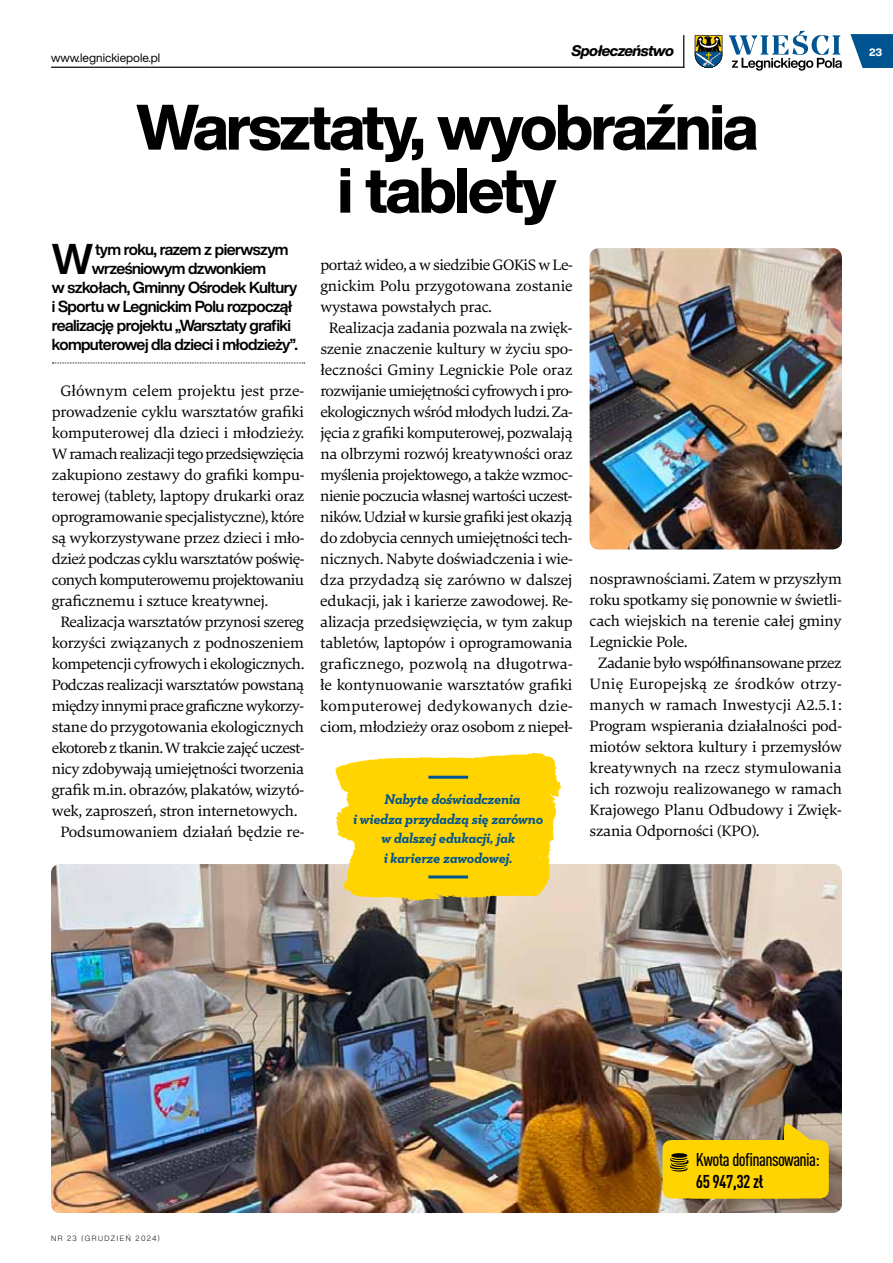
<style>
.page{position:relative;width:893px;height:1263px;background:#fff}
.page>*{position:absolute;margin:0;border:0;box-sizing:border-box;transform-origin:0 0}
.t1{font:800 63px/63px "Helvetica Now Display";letter-spacing:-.035em;color:#000;text-align:center}
.t2{font:700 42.3px "Helvetica Now Display";color:#000}
.t3{font:italic 500 18.3px "FFDIN Pro Cond";letter-spacing:-.035em;color:#000}
.t4{font:700 18.3px "FFDIN Pro Cond";letter-spacing:-.03em;color:#000}
.t5{font:15.75px "Carat";letter-spacing:-.02em;color:#000}
.t6{font:700 15.75px "Helvetica Now Display";letter-spacing:-.035em;color:#000}
.t7{font:15.75px "Carat";letter-spacing:-.04em;color:#000}
.t8{font:15.75px "Carat";letter-spacing:-.045em;color:#000}
.t9{font:15.75px "Carat";letter-spacing:.01em;color:#000}
.t10{font:15.75px "Carat";color:#000}
.t11{font:15.75px "Carat";letter-spacing:.015em;color:#000}
.t12{font:italic 700 expanded 15px "Helvetica Now Display";letter-spacing:-.035em;color:#000}
.t13{font:italic 700 14.25px/19.5px "Neutraface Slab Text";letter-spacing:-.02em;color:#005491;text-align:center}
.t14{font:12px "Helvetica Now Display";color:#000}
.t15{font:800 10.5px "Helvetica Now Display";color:#fff}
.t16{font:300 7.5px "Helvetica Now Display";letter-spacing:.21em;color:#000}
</style>
<div class="page">
<svg style="left:850px;top:34px;width:43px;height:34px"></svg>
<svg style="left:695px;top:35px;width:27px;height:33px"></svg>
<svg style="left:729px;top:31px;width:113px;height:40px"></svg>
<hr style="left:683px;top:35px;width:1px;height:33px;background:#000">
<hr style="left:51px;top:67px;width:633px;height:1px;background:#000">
<svg style="left:52px;top:363px;width:253px;height:1px"></svg>
<img style="left:590px;top:248px;width:252px;height:301px">
<img style="left:51px;top:864px;width:791px;height:349px">
<svg style="left:335px;top:752px;width:226px;height:148px;background:#fcd61f"></svg>
<hr style="left:428px;top:776px;width:40px;height:3px;background:#005491">
<hr style="left:428px;top:875px;width:40px;height:3px;background:#005491">
<div style="left:662px;top:1140px;width:144px;height:58px;background:#ffd400;border-radius:9px"></div>
<div style="left:685px;top:1140px;width:144px;height:58px;background:#ffd400;border-radius:9px"></div>
<svg style="left:784px;top:1120px;width:32px;height:20px"></svg>
<svg style="left:670px;top:1153px;width:18px;height:18px"></svg>
<p class="t14" style="left:51px;top:49px;width:111px">www.legnickiepole.pl</p>
<p class="t12" style="left:571px;top:40px;width:104px">Społeczeństwo</p>
<h1 class="t1" style="left:136px;top:96px;width:623px">Warsztaty, wyobraźnia i tablety</h1>
<p class="t5" style="left:320px;top:254px;width:254px">portaż wideo, a w siedzibie GOKiS w Le-</p>
<p class="t5" style="left:320px;top:275px;width:254px">gnickim Polu przygotowana zostanie</p>
<p class="t5" style="left:320px;top:296px;width:173px">wystawa powstałych prac.</p>
<p class="t5" style="left:329px;top:317px;width:245px">Realizacja zadania pozwala na zwięk-</p>
<p class="t5" style="left:320px;top:338px;width:254px">szenie znaczenie kultury w życiu spo-</p>
<p class="t5" style="left:320px;top:359px;width:254px">łeczności Gminy Legnickie Pole oraz</p>
<p class="t7" style="left:320px;top:380px;width:254px">rozwijanie umiejętności cyfrowych i pro-</p>
<p class="t5" style="left:320px;top:401px;width:254px">ekologicznych wśród młodych ludzi. Za-</p>
<p class="t5" style="left:320px;top:422px;width:254px">jęcia z grafiki komputerowej, pozwalają</p>
<p class="t5" style="left:320px;top:443px;width:254px">na olbrzymi rozwój kreatywności oraz</p>
<p class="t5" style="left:320px;top:464px;width:254px">myślenia projektowego, a także wzmoc-</p>
<p class="t7" style="left:320px;top:485px;width:254px">nienie poczucia własnej wartości uczest-</p>
<p class="t7" style="left:320px;top:506px;width:254px">ników. Udział w kursie grafiki jest okazją</p>
<p class="t5" style="left:320px;top:527px;width:254px">do zdobycia cennych umiejętności tech-</p>
<p class="t5" style="left:320px;top:548px;width:254px">nicznych. Nabyte doświadczenia i wie-</p>
<p class="t5" style="left:320px;top:569px;width:254px">dza przydadzą się zarówno w dalszej</p>
<p class="t5" style="left:320px;top:590px;width:254px">edukacji, jak i karierze zawodowej. Re-</p>
<p class="t5" style="left:320px;top:611px;width:254px">alizacja przedsięwzięcia, w tym zakup</p>
<p class="t5" style="left:320px;top:632px;width:254px">tabletów, laptopów i oprogramowania</p>
<p class="t9" style="left:320px;top:653px;width:254px">graficznego, pozwolą na długotrwa-</p>
<p class="t5" style="left:320px;top:674px;width:254px">łe kontynuowanie warsztatów grafiki</p>
<p class="t9" style="left:320px;top:695px;width:254px">komputerowej dedykowanych dzie-</p>
<p class="t5" style="left:320px;top:716px;width:254px">ciom, młodzieży oraz osobom z niepeł-</p>
<h2 class="t2" style="left:52px;top:230px;width:43px">W</h2>
<p class="t6" style="left:95px;top:239px;width:195px">tym roku, razem z pierwszym</p>
<p class="t6" style="left:92px;top:258px;width:176px">wrześniowym dzwonkiem</p>
<p class="t6" style="left:52px;top:277px;width:247px">w szkołach, Gminny Ośrodek Kultury</p>
<p class="t6" style="left:52px;top:296px;width:242px">i Sportu w Legnickim Polu rozpoczął</p>
<p class="t6" style="left:52px;top:314px;width:241px">realizację projektu „Warsztaty grafiki</p>
<p class="t6" style="left:52px;top:333px;width:248px">komputerowej dla dzieci i młodzieży”.</p>
<p class="t10" style="left:60px;top:380px;width:245px">Głównym celem projektu jest prze-</p>
<p class="t5" style="left:52px;top:401px;width:254px">prowadzenie cyklu warsztatów grafiki</p>
<p class="t5" style="left:52px;top:422px;width:254px">komputerowej dla dzieci i młodzieży.</p>
<p class="t8" style="left:52px;top:443px;width:254px">W ramach realizacji tego przedsięwzięcia</p>
<p class="t5" style="left:52px;top:464px;width:254px">zakupiono zestawy do grafiki kompu-</p>
<p class="t5" style="left:52px;top:485px;width:254px">terowej (tablety, laptopy drukarki oraz</p>
<p class="t5" style="left:52px;top:506px;width:254px">oprogramowanie specjalistyczne), które</p>
<p class="t5" style="left:52px;top:527px;width:254px">są wykorzystywane przez dzieci i mło-</p>
<p class="t5" style="left:52px;top:548px;width:254px">dzież podczas cyklu warsztatów poświę-</p>
<p class="t7" style="left:52px;top:569px;width:254px">conych komputerowemu projektowaniu</p>
<p class="t5" style="left:52px;top:590px;width:218px">graficznemu i sztuce kreatywnej.</p>
<p class="t5" style="left:60px;top:611px;width:245px">Realizacja warsztatów przynosi szereg</p>
<p class="t5" style="left:52px;top:632px;width:254px">korzyści związanych z podnoszeniem</p>
<p class="t5" style="left:52px;top:653px;width:254px">kompetencji cyfrowych i ekologicznych.</p>
<p class="t5" style="left:52px;top:674px;width:254px">Podczas realizacji warsztatów powstaną</p>
<p class="t8" style="left:52px;top:695px;width:254px">między innymi prace graficzne wykorzy-</p>
<p class="t5" style="left:52px;top:716px;width:254px">stane do przygotowania ekologicznych</p>
<p class="t8" style="left:52px;top:737px;width:254px">ekotoreb z tkanin. W trakcie zajęć uczest-</p>
<p class="t5" style="left:52px;top:758px;width:254px">nicy zdobywają umiejętności tworzenia</p>
<p class="t5" style="left:52px;top:779px;width:254px">grafik m.in. obrazów, plakatów, wizytó-</p>
<p class="t5" style="left:52px;top:800px;width:247px">wek, zaproszeń, stron internetowych.</p>
<p class="t5" style="left:60px;top:821px;width:245px">Podsumowaniem działań będzie re-</p>
<p class="t5" style="left:590px;top:569px;width:254px">nosprawnościami. Zatem w przyszłym</p>
<p class="t5" style="left:590px;top:590px;width:254px">roku spotkamy się ponownie w świetli-</p>
<p class="t5" style="left:590px;top:611px;width:254px">cach wiejskich na terenie całej gminy</p>
<p class="t5" style="left:590px;top:632px;width:99px">Legnickie Pole.</p>
<p class="t5" style="left:598px;top:653px;width:245px">Zadanie było współfinansowane przez</p>
<p class="t11" style="left:590px;top:674px;width:254px">Unię Europejską ze środków otrzy-</p>
<p class="t5" style="left:590px;top:695px;width:254px">manych w ramach Inwestycji A2.5.1:</p>
<p class="t5" style="left:590px;top:716px;width:254px">Program wspierania działalności pod-</p>
<p class="t5" style="left:590px;top:737px;width:254px">miotów sektora kultury i przemysłów</p>
<p class="t5" style="left:590px;top:758px;width:254px">kreatywnych na rzecz stymulowania</p>
<p class="t5" style="left:590px;top:779px;width:254px">ich rozwoju realizowanego w ramach</p>
<p class="t5" style="left:590px;top:800px;width:254px">Krajowego Planu Odbudowy i Zwięk-</p>
<p class="t5" style="left:590px;top:821px;width:171px">szania Odporności (KPO).</p>
<p class="t13" style="left:353px;top:789px;width:191px">Nabyte doświadczenia<br>i wiedza przydadzą się zarówno w dalszej edukacji, jak<br>i karierze zawodowej.</p>
<p class="t15" style="left:869px;top:45px;width:15px">23</p>
<p class="t16" style="left:51px;top:1233px;width:110px">NR 23 (GRUDZIEŃ 2024)</p>
<p class="t3" style="left:696px;top:1146px;width:125px">Kwota dofinansowania:</p>
<p class="t4" style="left:696px;top:1167px;width:69px">65 947,32 zł</p>
</div>
